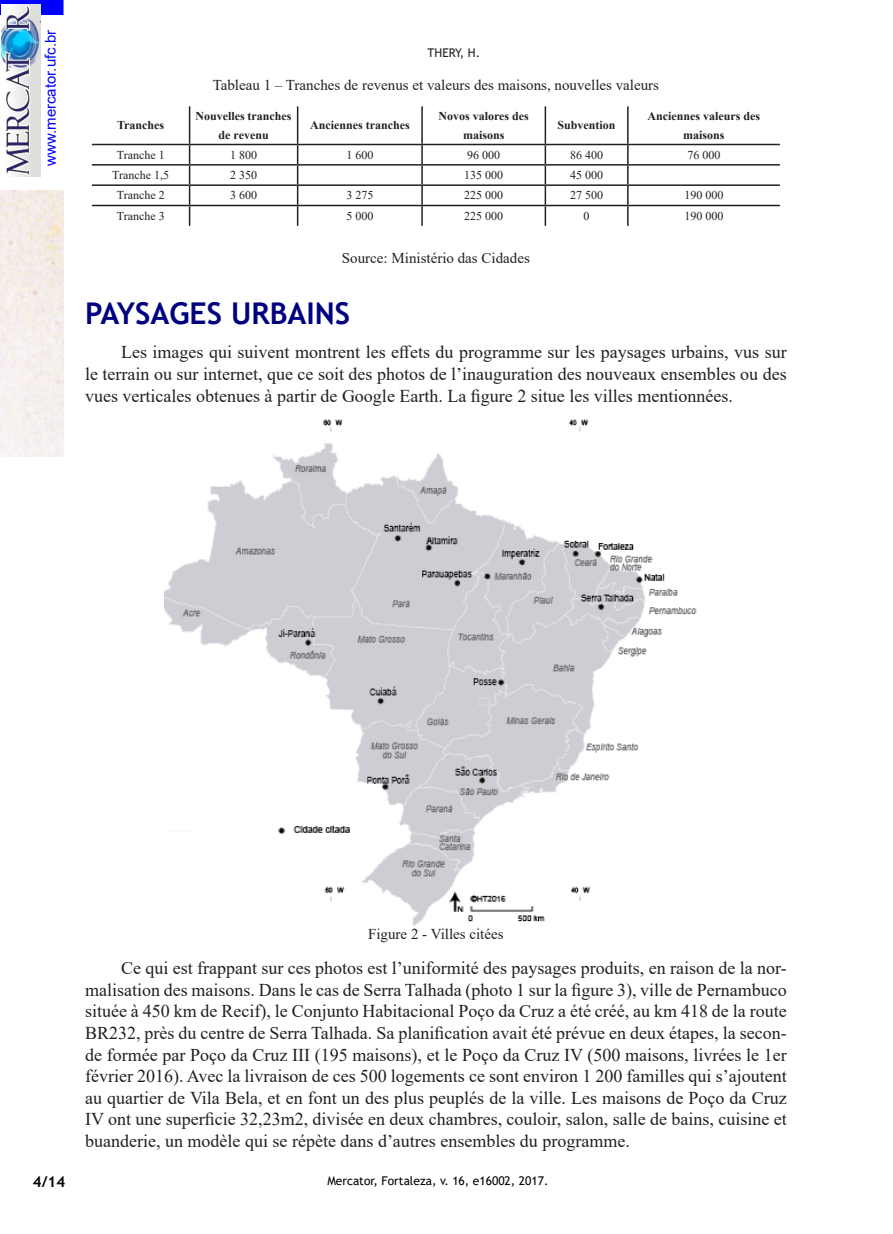
<style>
.page{position:relative;width:893px;height:1234px;background:#fff}
.page>*{position:absolute;margin:0;border:0;box-sizing:border-box;transform-origin:0 0}
.SUBTÍTULO_1{font:700 30px "Trebuchet MS";color:#000080}
.t1{font:18px/21.6px "Times New Roman";color:#231f20;text-align:justify}
.LEGENDA{font:15px "Times New Roman";color:#231f20}
.t2{font:15px "Arial";color:#00f}
.t3{font:700 15px "Trebuchet MS";color:#000}
.t4{font:12px "Times New Roman";color:#231f20}
.t5{font:700 12px/18px "Times New Roman";color:#231f20;text-align:center}
.t6{font:12px "Trebuchet MS";color:#000}
.t7{font:12px "Trebuchet MS";color:#231f20}
</style>
<div class="page">
<img style="left:0;top:190px;width:64px;height:266px">
<div style="left:0;top:0;width:64px;height:15px;background:#00f"></div>
<img style="left:1px;top:4px;width:39px;height:173px">
<hr style="left:189px;top:106px;width:1px;height:38px;background:#231f20">
<hr style="left:297px;top:106px;width:1px;height:38px;background:#231f20">
<hr style="left:421px;top:106px;width:2px;height:38px;background:#231f20">
<hr style="left:545px;top:106px;width:1px;height:38px;background:#231f20">
<hr style="left:627px;top:106px;width:2px;height:38px;background:#231f20">
<hr style="left:92px;top:144px;width:98px;height:1px;background:#231f20">
<hr style="left:190px;top:144px;width:108px;height:1px;background:#231f20">
<hr style="left:298px;top:144px;width:124px;height:1px;background:#231f20">
<hr style="left:422px;top:144px;width:123px;height:1px;background:#231f20">
<hr style="left:545px;top:144px;width:83px;height:1px;background:#231f20">
<hr style="left:628px;top:144px;width:152px;height:1px;background:#231f20">
<hr style="left:92px;top:164px;width:98px;height:1px;background:#231f20">
<hr style="left:190px;top:164px;width:108px;height:1px;background:#231f20">
<hr style="left:298px;top:164px;width:124px;height:1px;background:#231f20">
<hr style="left:422px;top:164px;width:123px;height:1px;background:#231f20">
<hr style="left:545px;top:164px;width:83px;height:1px;background:#231f20">
<hr style="left:628px;top:164px;width:152px;height:1px;background:#231f20">
<hr style="left:92px;top:184px;width:98px;height:2px;background:#231f20">
<hr style="left:190px;top:184px;width:108px;height:2px;background:#231f20">
<hr style="left:298px;top:184px;width:124px;height:2px;background:#231f20">
<hr style="left:422px;top:184px;width:123px;height:2px;background:#231f20">
<svg style="left:421px;top:145px;width:2px;height:60px"></svg>
<hr style="left:545px;top:184px;width:83px;height:2px;background:#231f20">
<hr style="left:628px;top:184px;width:152px;height:2px;background:#231f20">
<svg style="left:627px;top:145px;width:2px;height:60px"></svg>
<hr style="left:92px;top:205px;width:98px;height:1px;background:#231f20">
<hr style="left:190px;top:205px;width:108px;height:1px;background:#231f20">
<svg style="left:189px;top:145px;width:1px;height:81px"></svg>
<hr style="left:298px;top:205px;width:124px;height:1px;background:#231f20">
<svg style="left:297px;top:145px;width:1px;height:81px"></svg>
<hr style="left:422px;top:205px;width:123px;height:1px;background:#231f20">
<hr style="left:421px;top:206px;width:2px;height:20px;background:#231f20">
<hr style="left:545px;top:205px;width:83px;height:1px;background:#231f20">
<svg style="left:545px;top:145px;width:1px;height:81px"></svg>
<hr style="left:628px;top:205px;width:152px;height:1px;background:#231f20">
<hr style="left:627px;top:206px;width:2px;height:20px;background:#231f20">
<img style="left:165px;top:419px;width:532px;height:507px">
<p class="t2" style="left:40px;top:166px;width:138px;rotate:-90deg">www.mercator.ufc.br</p>
<p class="t7" style="left:428px;top:45px;width:54px">THERY, H.</p>
<p class="LEGENDA" style="left:213px;top:74px;width:448px">Tableau 1 – Tranches de revenus et valeurs des maisons, nouvelles valeurs</p>
<p class="t5" style="left:117px;top:116px;width:49px">Tranches</p>
<p class="t5" style="left:196px;top:107px;width:98px">Nouvelles tranches de revenu</p>
<p class="t5" style="left:310px;top:116px;width:101px">Anciennes tranches</p>
<p class="t5" style="left:438px;top:107px;width:92px">Novos valores des maisons</p>
<p class="t5" style="left:558px;top:116px;width:60px">Subvention</p>
<p class="t5" style="left:648px;top:107px;width:114px">Anciennes valeurs des maisons</p>
<p class="t4" style="left:117px;top:146px;width:49px">Tranche 1</p>
<p class="t4" style="left:230px;top:146px;width:28px">1 800</p>
<p class="t4" style="left:346px;top:146px;width:28px">1 600</p>
<p class="t4" style="left:467px;top:146px;width:34px">96 000</p>
<p class="t4" style="left:570px;top:146px;width:34px">86 400</p>
<p class="t4" style="left:687px;top:146px;width:34px">76 000</p>
<p class="t4" style="left:112px;top:167px;width:58px">Tranche 1,5</p>
<p class="t4" style="left:230px;top:167px;width:28px">2 350</p>
<p class="t4" style="left:464px;top:167px;width:40px">135 000</p>
<p class="t4" style="left:570px;top:167px;width:34px">45 000</p>
<p class="t4" style="left:117px;top:187px;width:49px">Tranche 2</p>
<p class="t4" style="left:230px;top:187px;width:28px">3 600</p>
<p class="t4" style="left:346px;top:187px;width:28px">3 275</p>
<p class="t4" style="left:464px;top:187px;width:40px">225 000</p>
<p class="t4" style="left:570px;top:187px;width:34px">27 500</p>
<p class="t4" style="left:684px;top:187px;width:40px">190 000</p>
<p class="t4" style="left:117px;top:207px;width:49px">Tranche 3</p>
<p class="t4" style="left:346px;top:207px;width:28px">5 000</p>
<p class="t4" style="left:464px;top:207px;width:40px">225 000</p>
<p class="t4" style="left:584px;top:207px;width:7px">0</p>
<p class="t4" style="left:684px;top:207px;width:40px">190 000</p>
<p class="LEGENDA" style="left:342px;top:247px;width:189px">Source: Ministério das Cidades</p>
<p class="SUBTÍTULO_1" style="left:85px;top:294px;width:267px">PAYSAGES URBAINS</p>
<p class="t1" style="left:85px;top:341px;width:703px;text-indent:36px">Les images qui suivent montrent les effets du programme sur les paysages urbains, vus sur le terrain ou sur internet, que ce soit des photos de l’inauguration des nouveaux ensembles ou des vues verticales obtenues à partir de Google Earth. La figure 2 situe les villes mentionnées.</p>
<p class="LEGENDA" style="left:368px;top:923px;width:137px">Figure 2 - Villes citées</p>
<p class="t1" style="left:85px;top:956px;width:703px;text-indent:36px">Ce qui est frappant sur ces photos est l’uniformité des paysages produits, en raison de la nor&shy;malisation des maisons. Dans le cas de Serra Talhada (photo 1 sur la figure 3), ville de Pernambuco située à 450 km de Recif), le Conjunto Habitacional Poço da Cruz a été créé, au km 418 de la route BR232, près du centre de Serra Talhada. Sa planification avait été prévue en deux étapes, la secon&shy;de formée par Poço da Cruz III (195 maisons), et le Poço da Cruz IV (500 maisons, livrées le 1er février 2016). Avec la livraison de ces 500 logements ce sont environ 1 200 familles qui s’ajoutent au quartier de Vila Bela, et en font un des plus peuplés de la ville. Les maisons de Poço da Cruz IV ont une superficie 32,23m2, divisée en deux chambres, couloir, salon, salle de bains, cuisine et buanderie, un modèle qui se répète dans d’autres ensembles du programme.</p>
<p class="t3" style="left:33px;top:1172px;width:34px">4/14</p>
<p class="t6" style="left:327px;top:1172px;width:223px">Mercator, Fortaleza, v. 16, e16002, 2017.</p>
</div>
